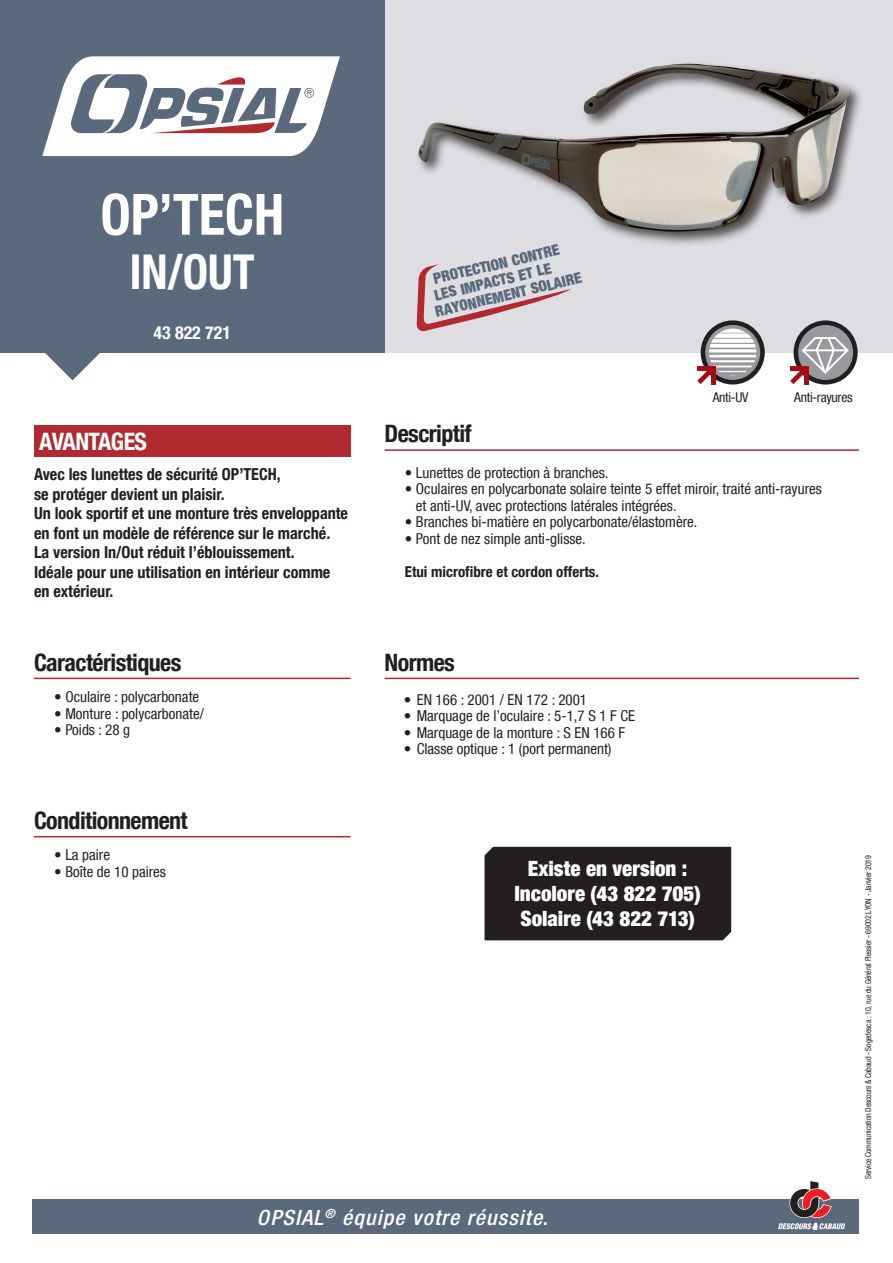
<style>
.page{position:relative;width:893px;height:1263px;background:#fff}
.page>*{position:absolute;margin:0;border:0;box-sizing:border-box;transform-origin:0 0}
.NOM_PRODUIT{font:700 condensed 57px "Helvetica Neue LT Com";color:#fff;scale:.95 1}
.NOM_PRODUIT-2{font:700 condensed 48px "Helvetica Neue LT Com";color:#fff;scale:.95 1}
.Titre_Noir{font:700 condensed 24px "Helvetica Neue LT Com";letter-spacing:-.025em;color:#231f20}
.t1{font:700 condensed 24px "Helvetica Neue LT Com";letter-spacing:-.025em;color:#fff}
.t2{font:900 condensed 21px "Helvetica Neue LT Com";color:#fff}
.t3{font:italic 500 condensed 21px "Helvetica Neue LT Com";letter-spacing:.05em;color:#fff;scale:1.05 1}
.t4{font:700 condensed 18px "Helvetica Neue LT Com";color:#fff}
.TEXTE_Gras{font:700 condensed 16.5px/19.5px "Helvetica Neue LT Com";color:#231f20}
.t5{font:900 condensed 15.15px/16.2px "Helvetica Neue LT";color:#5a697b}
.Texte{font:condensed 15px/16.5px "Helvetica Neue LT Com";color:#231f20}
.Texte-2{font:700 condensed 15px "Helvetica Neue LT Com";color:#231f20}
.Texte-3{font:condensed 13.5px "Helvetica Neue LT Com";letter-spacing:-.02em;color:#231f20}
.t6{font:condensed 8.25px "Helvetica Neue LT Com";letter-spacing:-.02em;color:#231f20;scale:.96 1}
</style>
<div class="page">
<div style="left:385px;top:0;width:508px;height:353px;background:#dedee2"></div>
<div style="left:0;top:0;width:385px;height:353px;background:#5a697b"></div>
<div style="left:33px;top:1199px;width:826px;height:34px;background:#5a697b"></div>
<svg style="left:45px;top:353px;width:55px;height:27px"></svg>
<svg style="left:42px;top:56px;width:298px;height:100px"></svg>
<svg style="left:778px;top:1181px;width:67px;height:48px"></svg>
<hr style="left:385px;top:449px;width:474px;height:2px;background:#b02a2f">
<hr style="left:34px;top:836px;width:317px;height:1px;background:#b02a2f">
<hr style="left:34px;top:678px;width:317px;height:1px;background:#b02a2f">
<hr style="left:385px;top:678px;width:474px;height:1px;background:#b02a2f">
<div style="left:34px;top:425px;width:317px;height:32px;background:#b02a2f"></div>
<svg style="left:796px;top:323px;width:59px;height:59px"></svg>
<div style="left:793px;top:320px;width:65px;height:65px;border:5px solid #231f20;border-radius:50%"></div>
<svg style="left:790px;top:337px;width:59px;height:47px"></svg>
<svg style="left:703px;top:323px;width:59px;height:59px"></svg>
<div style="left:701px;top:320px;width:64px;height:64px;border:5px solid #231f20;border-radius:50%"></div>
<svg style="left:697px;top:329px;width:59px;height:55px"></svg>
<div style="left:697px;top:366px;width:18px;height:5px;background:#a70a12"></div>
<div style="left:485px;top:847px;width:246px;height:93px;background:#231f20"></div>
<div style="left:415px;top:61px;width:449px;height:186px;background:#231f20;opacity:.75"></div>
<img style="left:418px;top:64px;width:431px;height:169px">
<svg style="left:416px;top:264px;width:155px;height:68px;background:#d8c9cd"></svg>
<p class="NOM_PRODUIT" style="left:101px;top:180px;width:195px">OP’TECH</p>
<p class="NOM_PRODUIT-2" style="left:130px;top:243px;width:133px">IN/OUT</p>
<p class="t4" style="left:153px;top:322px;width:79px">43 822 721</p>
<p class="t1" style="left:39px;top:427px;width:109px">AVANTAGES</p>
<p class="TEXTE_Gras" style="left:34px;top:465px;width:316px">Avec les lunettes de sécurité OP’TECH,<br>se protéger devient un plaisir.<br>Un look sportif et une monture très enveloppante</p>
<p class="TEXTE_Gras" style="left:34px;top:523px;width:298px">en font un modèle de référence sur le marché.<br>La version In/Out réduit l’éblouissement.<br>Idéale pour une utilisation en intérieur comme en extérieur.</p>
<p class="t5" style="left:426px;top:273px;width:152px;text-indent:6px;rotate:-14deg">PROTECTION CONTRE<br>LES IMPACTS ET LE<br>RAYONNEMENT SOLAIRE</p>
<p class="Titre_Noir" style="left:385px;top:419px;width:88px">Descriptif</p>
<p class="Texte-3" style="left:713px;top:389px;width:37px">Anti-UV</p>
<p class="Texte-3" style="left:794px;top:389px;width:60px">Anti-rayures</p>
<p class="Texte" style="left:405px;top:464px;width:205px">• Lunettes de protection à branches.</p>
<p class="Texte" style="left:416px;top:480px;width:407px;text-indent:-11px">• Oculaires en polycarbonate solaire teinte 5 effet miroir, traité anti-rayures et anti-UV, avec protections latérales intégrées.</p>
<p class="Texte" style="left:405px;top:513px;width:294px">• Branches bi-matière en polycarbonate/élastomère.</p>
<p class="Texte" style="left:405px;top:530px;width:183px">• Pont de nez simple anti-glisse.</p>
<p class="Texte-2" style="left:405px;top:562px;width:196px">Etui microfibre et cordon offerts.</p>
<p class="Titre_Noir" style="left:34px;top:648px;width:149px">Caractéristiques</p>
<p class="Titre_Noir" style="left:385px;top:648px;width:72px">Normes</p>
<p class="Texte" style="left:404px;top:691px;width:185px">• EN 166 : 2001 / EN 172 : 2001</p>
<p class="Texte" style="left:404px;top:707px;width:233px">• Marquage de l’oculaire : 5-1,7 S 1 F CE</p>
<p class="Texte" style="left:404px;top:724px;width:223px">• Marquage de la monture : S EN 166 F</p>
<p class="Texte" style="left:404px;top:740px;width:209px">• Classe optique : 1 (port permanent)</p>
<p class="Texte" style="left:54px;top:688px;width:147px">• Oculaire : polycarbonate</p>
<p class="Texte" style="left:54px;top:705px;width:151px">• Monture : polycarbonate/</p>
<p class="Texte" style="left:54px;top:721px;width:78px">• Poids : 28 g</p>
<p class="Titre_Noir" style="left:34px;top:806px;width:155px">Conditionnement</p>
<p class="Texte" style="left:54px;top:847px;width:57px">• La paire</p>
<p class="Texte" style="left:54px;top:863px;width:113px">• Boîte de 10 paires</p>
<p class="t2" style="left:528px;top:856px;width:161px">Existe en version :</p>
<p class="t2" style="left:514px;top:881px;width:188px">Incolore (43 822 705)</p>
<p class="t2" style="left:520px;top:906px;width:176px">Solaire (43 822 713)</p>
<h3 class="t3" style="left:257px;top:1205px;width:279px">OPSIAL<sup>®</sup> équipe votre réussite.</h3>
<p class="t6" style="left:863px;top:1179px;width:339px;rotate:-90deg">Service Communication Descours &amp; Cabaud - Sogedesca : 10, rue du Général Plessier - 69002 LYON - Janvier 2019</p>
</div>
